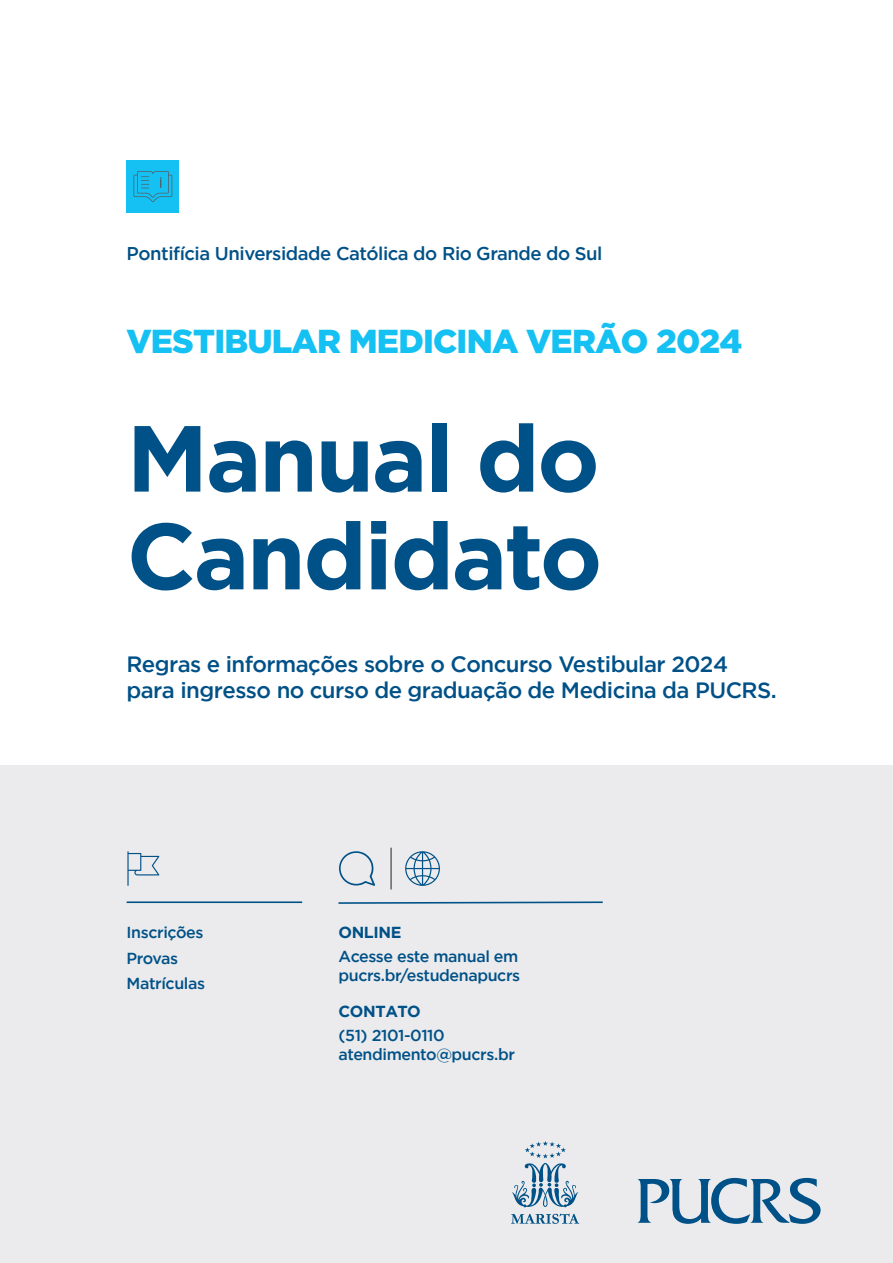
<style>
.page{position:relative;width:893px;height:1263px;background:#fff}
.page>*{position:absolute;margin:0;border:0;box-sizing:border-box;transform-origin:0 0}
.t1{font:700 93.6px/97.8px "Gotham";letter-spacing:-.025em;color:#005187}
.t2{font:900 33.15px "Gotham";letter-spacing:-.025em;color:#15c0f2}
.t3{font:500 22.05px/26px "Gotham";letter-spacing:-.025em;color:#005187}
.t4{font:500 18.45px "Gotham";letter-spacing:-.025em;color:#005187}
.t5{font:500 15.9px/25.5px "Gotham";letter-spacing:-.025em;color:#005187}
.t6{font:700 15.9px "Gotham";letter-spacing:-.025em;color:#005187}
</style>
<div class="page">
<div style="left:0;top:765px;width:893px;height:498px;background:#ebebed"></div>
<div style="left:127px;top:160px;width:52px;height:53px;background:#15c0f2"></div>
<svg style="left:133px;top:171px;width:39px;height:31px"></svg>
<svg style="left:638px;top:1178px;width:183px;height:46px"></svg>
<svg style="left:511px;top:1141px;width:68px;height:83px"></svg>
<hr style="left:127px;top:901px;width:175px;height:2px;background:#005187">
<svg style="left:338px;top:901px;width:265px;height:3px"></svg>
<svg style="left:405px;top:851px;width:35px;height:35px"></svg>
<hr style="left:391px;top:848px;width:1px;height:41px;background:#231f20">
<svg style="left:339px;top:851px;width:36px;height:35px"></svg>
<svg style="left:127px;top:851px;width:32px;height:35px"></svg>
<p class="t4" style="left:127px;top:241px;width:477px">Pontifícia Universidade Católica do Rio Grande do Sul</p>
<p class="t2" style="left:126px;top:322px;width:618px">VESTIBULAR MEDICINA VERÃO 2024</p>
<p class="t1" style="left:127px;top:409px;width:477px">Manual do<br>Candidato</p>
<p class="t3" style="left:126px;top:651px;width:652px">Regras e informações sobre o Concurso Vestibular 2024 para ingresso no curso de graduação de Medicina da PUCRS.</p>
<p class="t5" style="left:127px;top:920px;width:80px">Inscrições<br>Provas<br>Matrículas</p>
<p class="t6" style="left:338px;top:922px;width:64px">ONLINE</p>
<p class="t5" style="left:338px;top:946px;width:183px;line-height:19.2px">Acesse este manual em pucrs.br/estudenapucrs</p>
<p class="t6" style="left:338px;top:1001px;width:84px">CONTATO</p>
<p class="t5" style="left:338px;top:1025px;width:178px;line-height:19.2px">(51) 2101-0110 atendimento@pucrs.br</p>
</div>
